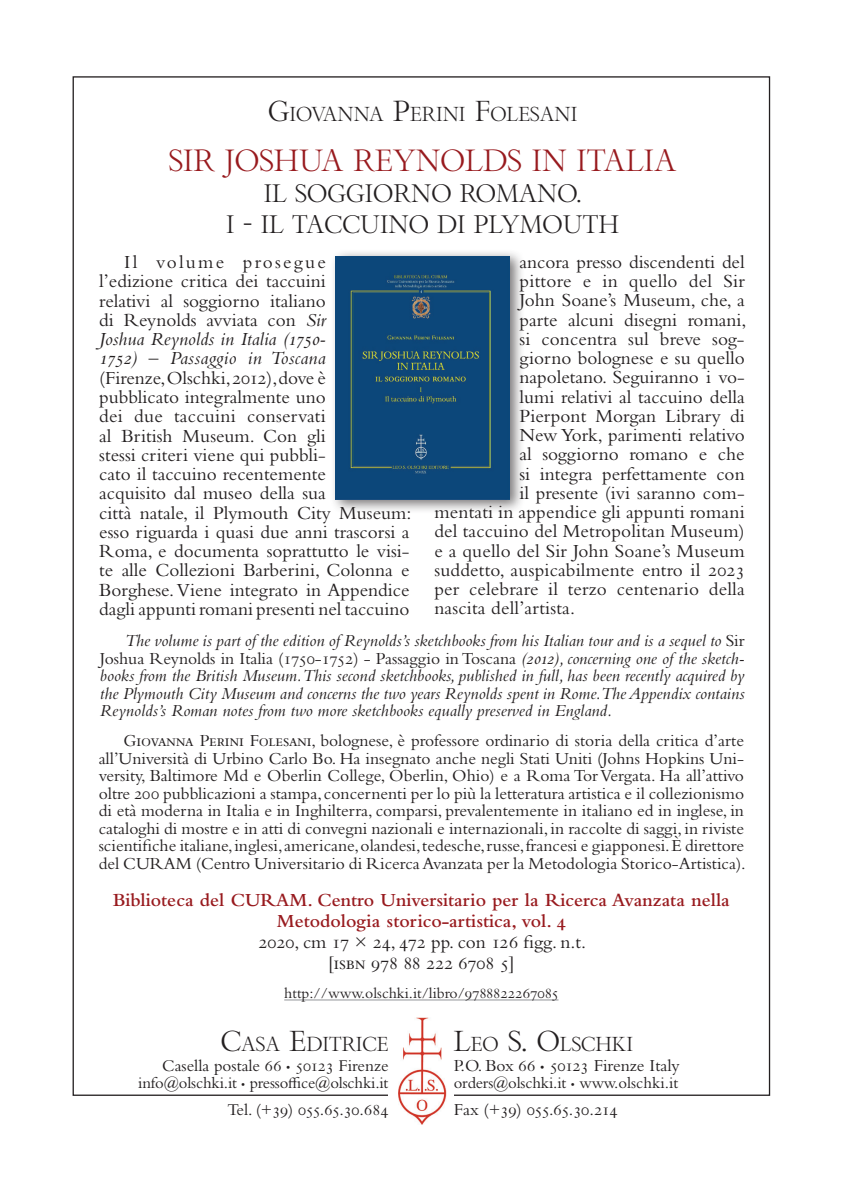
<style>
.page{position:relative;width:844px;height:1191px;background:#fff}
.page>*{position:absolute;margin:0;border:0;box-sizing:border-box;transform-origin:0 0}
.t1{font:29.75px "Bembo Titling MT Std";color:#981a1e}
.t2{font:24.5px/31.2px "Bembo Titling MT Std";color:#231f20;text-align:center}
.t3{font:19.6px "Bembo Titling MT Std";color:#231f20}
.t4{font:19.25px/19.2px "Bembo Std";color:#231f20;text-align:justify}
.t5{font:600 19.25px/21px "Bembo Std";color:#981a1e;text-align:center}
.t6{font:17.5px/17.5px "Bembo Std";color:#231f20;text-align:justify}
.t7{font:italic 17.5px/17.5px "Bembo Std";color:#231f20;text-align:justify}
.t8{font:17.5px "Bembo Std";letter-spacing:-.02em;color:#231f20}
.t9{font:17.15px "Bembo Std";color:#231f20}
.t10{font:17.15px "Bembo Std";letter-spacing:-.02em;color:#231f20}
.t11{font:16.62px "Bembo Std";letter-spacing:-.01em;color:#231f20}
.t12{font:15.75px "Bembo Std";color:#231f20}
.s1{font-size:28px}
.s2{font-style:italic}
.s3{font-style:normal}
.s4{font-size:11.9px}
.s5{font-size:11.38px}
.s6{font-size:12.25px}
</style>
<div class="page">
<img style="left:398px;top:1017px;width:48px;height:107px">
<hr style="left:284px;top:999px;width:274px;height:1px;background:#939598">
<div style="left:330px;top:249px;width:195px;height:264px;background:#231f20;opacity:.6"></div>
<img style="left:336px;top:256px;width:173px;height:243px">
<p class="t3" style="left:268px;top:102px;width:311px"><span class="s1">G</span>IOVANNA <span class="s1">P</span>ERINI <span class="s1">F</span>OLESANI</p>
<h1 class="t1" style="left:169px;top:142px;width:509px">SIR JOSHUA REYNOLDS IN ITALIA</h1>
<p class="t2" style="left:226px;top:177px;width:394px">IL SOGGIORNO ROMANO.<br>I - IL TACCUINO DI PLYMOUTH</p>
<p class="t4" style="left:99px;top:252px;width:228px;text-indent:25px">Il volume prosegue l’edizione critica dei taccuini relativi al soggiorno italiano di Reynolds avviata con <span class="s2">Sir Joshua Reynolds in Italia (1750- 1752) – Passaggio in Toscana</span></p>
<p class="t4" style="left:99px;top:368px;width:313px;text-align:left">(Firenze,Olschki,2012),dove è<br>pubblicato integralmente uno<br>dei due taccuini conservati<br>al British Museum. Con gli<br>stessi criteri viene qui pubbli-<br>cato il taccuino recentemente<br>acquisito dal museo della sua<br>città natale, il Plymouth City Museum: esso riguarda i quasi due anni trascorsi a Roma, e documenta soprattutto le visi&shy;te alle Collezioni Barberini, Colonna e Borghese. Viene integrato in Appendice dagli appunti romani presenti nel taccuino</p>
<p class="t4" style="left:519px;top:252px;width:227px">ancora presso discendenti del</p>
<p class="t4" style="left:519px;top:271px;width:227px">pittore e in quello del Sir</p>
<p class="t4" style="left:519px;top:290px;width:227px">John Soane’s Museum, che, a</p>
<p class="t4" style="left:519px;top:309px;width:228px">parte alcuni disegni romani,</p>
<p class="t4" style="left:519px;top:329px;width:226px">si concentra sul breve sog-</p>
<p class="t4" style="left:519px;top:348px;width:227px">giorno bolognese e su quello</p>
<p class="t4" style="left:519px;top:367px;width:226px">napoletano. Seguiranno i vo-</p>
<p class="t4" style="left:519px;top:386px;width:227px">lumi relativi al taccuino della</p>
<p class="t4" style="left:519px;top:406px;width:227px">Pierpont Morgan Library di</p>
<p class="t4" style="left:519px;top:425px;width:227px">New York, parimenti relativo</p>
<p class="t4" style="left:519px;top:444px;width:227px">al soggiorno romano e che</p>
<p class="t4" style="left:519px;top:463px;width:227px">si integra perfettamente con</p>
<p class="t4" style="left:519px;top:483px;width:227px">il presente (ivi saranno com-</p>
<p class="t4" style="left:434px;top:502px;width:312px">mentati in appendice gli appunti romani</p>
<p class="t4" style="left:434px;top:521px;width:312px">del taccuino del Metropolitan Museum)</p>
<p class="t4" style="left:434px;top:540px;width:312px">e a quello del Sir John Soane’s Museum</p>
<p class="t4" style="left:434px;top:560px;width:312px">suddetto, auspicabilmente entro il 2023</p>
<p class="t4" style="left:434px;top:579px;width:312px">per celebrare il terzo centenario della</p>
<p class="t4" style="left:434px;top:598px;width:142px">nascita dell’artista.</p>
<p class="t7" style="left:100px;top:631px;width:646px;text-indent:25px">The volume is part of the edition of Reynolds’s sketchbooks from his Italian tour and is a sequel to <span class="s3">Sir Joshua Reynolds in Italia (1750-1752) - Passaggio in Toscana</span> (2012), concerning one of the sketch&shy;books from the British Museum. This second sketchbooks, published in full, has been recently acquired by the Plymouth City Museum and concerns the two years Reynolds spent in Rome. The Appendix contains Reynolds’s Roman notes from two more sketchbooks equally preserved in England.</p>
<p class="t6" style="left:99px;top:732px;width:648px;text-indent:25px">Giovanna Perini Folesani, bolognese, è professore ordinario di storia della critica d’arte all’Università di Urbino Carlo Bo. Ha insegnato anche negli Stati Uniti (Johns Hopkins Uni&shy;versity, Baltimore Md e Oberlin College, Oberlin, Ohio) e a Roma Tor Vergata. Ha all’attivo oltre 200 pubblicazioni a stampa, concernenti per lo più la letteratura artistica e il collezionismo di età moderna in Italia e in Inghilterra, comparsi, prevalentemente in italiano ed in inglese, in cataloghi di mostre e in atti di convegni nazionali e internazionali, in raccolte di saggi, in riviste scientifiche italiane, inglesi, americane, olandesi, tedesche, russe, francesi e giapponesi. È direttore del CURAM (Centro Universitario di Ricerca Avanzata per la Metodologia Storico-Artistica).</p>
<p class="t5" style="left:113px;top:889px;width:618px">Biblioteca del CURAM. Centro Universitario per la Ricerca Avanzata nella<br>Metodologia storico-artistica, vol. 4</p>
<p class="t4" style="left:258px;top:931px;width:329px;line-height:21px;text-align:center">2020, cm 17 × 24, 472 pp. con 126 figg. n.t. [isbn 978 88 222 6708 5]</p>
<p class="t12" style="left:284px;top:984px;width:276px">http://www.olschki.it/libro/9788822267085</p>
<p class="t3" style="left:221px;top:1031px;width:169px"><span class="s1">C</span>ASA <span class="s1">E</span>DITRICE</p>
<p class="t9" style="left:162px;top:1055px;width:228px">Casella postale 66 <span class="s4">•</span> 50123 Firenze</p>
<p class="t11" style="left:138px;top:1073px;width:251px">info@olschki.it <span class="s5">•</span> pressoffice@olschki.it</p>
<p class="t10" style="left:227px;top:1099px;width:162px">Tel. (+39) 055.65.30.684</p>
<p class="t3" style="left:453px;top:1031px;width:181px"><span class="s1">L</span>EO <span class="s1">S. O</span>LSCHKI</p>
<p class="t6" style="left:453px;top:1056px;width:227px">P.O. Box 66 <span class="s6">•</span> 50123 Firenze Italy</p>
<p class="t11" style="left:453px;top:1073px;width:226px">orders@olschki.it <span class="s5">•</span> www.olschki.it</p>
<p class="t8" style="left:453px;top:1098px;width:165px">Fax (+39) 055.65.30.214</p>
</div>
